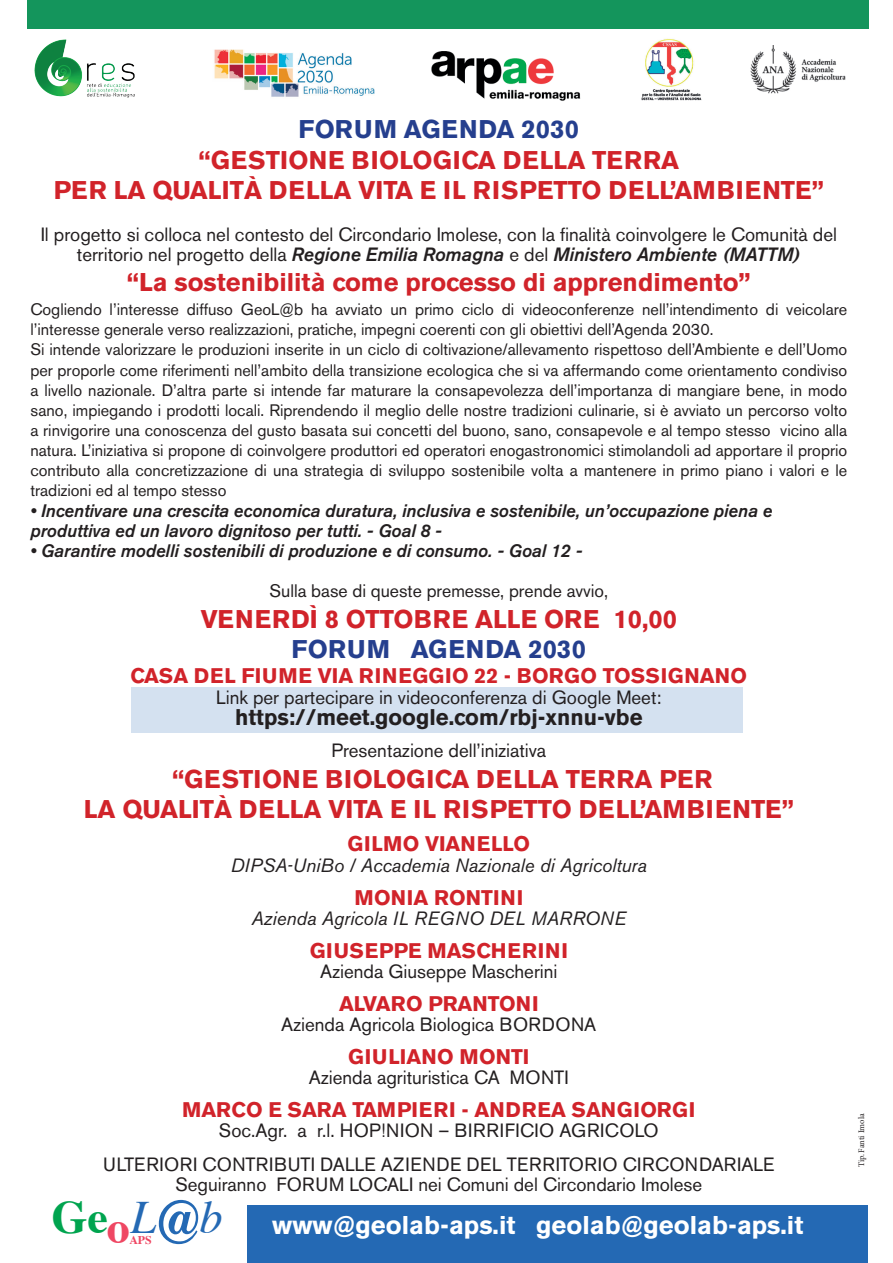
<style>
.page{position:relative;width:893px;height:1263px;background:#fff}
.page>*{position:absolute;margin:0;border:0;box-sizing:border-box;transform-origin:0 0}
.t1{font:700 46.35px "Times";color:#00a44f}
.t2{font:700 25.5px/30.5px "Akzidenz Grotesk BE";color:#d1232a;text-align:center}
.t3{font:700 25.5px "Akzidenz Grotesk BE";color:#fff}
.t4{font:700 25.5px "Akzidenz Grotesk BE";letter-spacing:.02em;color:#253f8e}
.t5{font:700 22.5px "Akzidenz Grotesk BE";color:#231f20}
.t6{font:700 21px "Akzidenz Grotesk BE";color:#d1232a}
.t7{font:700 21px "Akzidenz Grotesk BE";letter-spacing:.02em;color:#d1232a}
.t8{font:700 21px "Akzidenz Grotesk BE";letter-spacing:.04em;color:#d1232a}
.t9{font:19.05px/20.1px "Akzidenz Grotesk BE";color:#231f20;text-align:center}
.t10{font:19.05px/33.6px "Akzidenz Grotesk BE";letter-spacing:.02em;color:#231f20;text-align:center}
.t11{font:italic 19.05px "Akzidenz Grotesk BE";color:#231f20}
.t12{font:italic 500 18px/20.1px "Akzidenz Grotesk BE";color:#231f20}
.t13{font:18px "Akzidenz Grotesk BE";color:#231f20}
.t14{font:16.5px/20.1px "Akzidenz Grotesk BE";color:#231f20}
.t15{font:700 11.85px "Times";color:#ef4763}
.t16{font:8.55px "Minion Pro";letter-spacing:-.01em;color:#231f20}
.s1{font-weight:500;font-style:italic}
.s2{color:#ef4763}
.s3{font-weight:400;font-style:italic;color:#2469b4}
</style>
<div class="page">
<svg style="left:159px;top:1200px;width:39px;height:44px"></svg>
<div style="left:26px;top:31px;width:117px;height:75px;background:#fff;opacity:.75"></div>
<img style="left:34px;top:39px;width:31px;height:36px">
<div style="left:27px;top:0;width:841px;height:28px;background:#14955c"></div>
<div style="left:247px;top:1205px;width:620px;height:58px;background:#2469b4"></div>
<img style="left:641px;top:38px;width:61px;height:63px">
<img style="left:750px;top:46px;width:96px;height:48px">
<img style="left:214px;top:49px;width:161px;height:48px">
<img style="left:431px;top:51px;width:150px;height:50px">
<div style="left:132px;top:687px;width:611px;height:45px;background:#d4e1f0"></div>
<h2 class="t4" style="left:298px;top:115px;width:282px">FORUM AGENDA 2030</h2>
<h2 class="t2" style="left:54px;top:145px;width:771px">“GESTIONE BIOLOGICA DELLA TERRA<br>PER LA QUALITÀ DELLA VITA E IL RISPETTO DELL’AMBIENTE”</h2>
<p class="t9" style="left:41px;top:224px;width:798px">Il progetto si colloca nel contesto del Circondario Imolese, con la finalità coinvolgere le Comunità del territorio nel progetto della <span class="s1">Regione Emilia Romagna</span> e del <span class="s1">Ministero Ambiente (MATTM)</span></p>
<h2 class="t2" style="left:127px;top:267px;width:625px">“La sostenibilità come processo di apprendimento”</h2>
<p class="t14" style="left:30px;top:299px;width:818px">Cogliendo l’interesse diffuso GeoL@b ha avviato un primo ciclo di videoconferenze nell’intendimento di veicolare l’interesse generale verso realizzazioni, pratiche, impegni coerenti con gli obiettivi dell’Agenda 2030.<br>Si intende valorizzare le produzioni inserite in un ciclo di coltivazione/allevamento rispettoso dell’Ambiente e dell’Uomo per proporle come riferimenti nell’ambito della transizione ecologica che si va affermando come orientamento condiviso a livello nazionale. D’altra parte si intende far maturare la consapevolezza dell’importanza di mangiare bene, in modo sano, impiegando i prodotti locali. Riprendendo il meglio delle nostre tradizioni culinarie, si è avviato un percorso volto a rinvigorire una conoscenza del gusto basata sui concetti del buono, sano, consapevole e al tempo stesso vicino alla natura. L’iniziativa si propone di coinvolgere produttori ed operatori enogastronomici stimolandoli ad apportare il proprio contributo alla concretizzazione di una strategia di sviluppo sostenibile volta a mantenere in primo piano i valori e le tradizioni ed al tempo stesso</p>
<p class="t12" style="left:30px;top:500px;width:743px">• Incentivare una crescita economica duratura, inclusiva e sostenibile, un’occupazione piena e produttiva ed un lavoro dignitoso per tutti. - Goal 8 -</p>
<p class="t12" style="left:30px;top:541px;width:553px">• Garantire modelli sostenibili di produzione e di consumo. - Goal 12 -</p>
<p class="t13" style="left:269px;top:580px;width:340px">Sulla base di queste premesse, prende avvio,</p>
<h2 class="t2" style="left:201px;top:604px;width:478px">VENERDÌ 8 OTTOBRE ALLE ORE 10,00</h2>
<h2 class="t4" style="left:291px;top:634px;width:296px">FORUM AGENDA 2030</h2>
<p class="t7" style="left:130px;top:664px;width:618px">CASA DEL FIUME VIA RINEGGIO 22 - BORGO TOSSIGNANO</p>
<p class="t9" style="left:216px;top:688px;width:447px">Link per partecipare in videoconferenza di Google Meet:</p>
<h3 class="t5" style="left:235px;top:704px;width:409px">https://meet.google.com/rbj-xnnu-vbe</h3>
<p class="t9" style="left:331px;top:741px;width:216px">Presentazione dell’iniziativa</p>
<h2 class="t2" style="left:84px;top:764px;width:712px">“GESTIONE BIOLOGICA DELLA TERRA PER<br>LA QUALITÀ DELLA VITA E IL RISPETTO DELL’AMBIENTE”</h2>
<p class="t6" style="left:348px;top:832px;width:184px">GILMO VIANELLO</p>
<p class="t11" style="left:231px;top:853px;width:417px">DIPSA-UniBo / Accademia Nazionale di Agricoltura</p>
<p class="t7" style="left:354px;top:885px;width:170px">MONIA RONTINI</p>
<p class="t11" style="left:251px;top:906px;width:376px">Azienda Agricola IL REGNO DEL MARRONE</p>
<p class="t8" style="left:310px;top:938px;width:260px">GIUSEPPE MASCHERINI</p>
<p class="t9" style="left:320px;top:961px;width:239px">Azienda Giuseppe Mascherini</p>
<p class="t6" style="left:339px;top:991px;width:201px">ALVARO PRANTONI</p>
<p class="t9" style="left:281px;top:1014px;width:316px">Azienda Agricola Biologica BORDONA</p>
<p class="t6" style="left:348px;top:1044px;width:183px">GIULIANO MONTI</p>
<p class="t9" style="left:309px;top:1067px;width:261px">Azienda agrituristica CA MONTI</p>
<p class="t6" style="left:182px;top:1098px;width:515px">MARCO E SARA TAMPIERI - ANDREA SANGIORGI</p>
<p class="t10" style="left:103px;top:1114px;width:673px">Soc.Agr. a r.l. HOP!NION – BIRRIFICIO AGRICOLO<br>ULTERIORI CONTRIBUTI DALLE AZIENDE DEL TERRITORIO CIRCONDARIALE</p>
<p class="t9" style="left:175px;top:1174px;width:528px">Seguiranno FORUM LOCALI nei Comuni del Circondario Imolese</p>
<h1 class="t1" style="left:51px;top:1173px;width:173px">Ge<span class="s2">o</span><span class="s3">L b</span></h1>
<p class="t15" style="left:129px;top:1229px;width:24px">APS</p>
<h2 class="t3" style="left:272px;top:1210px;width:533px">www@geolab-aps.it geolab@geolab-aps.it</h2>
<p class="t16" style="left:856px;top:1167px;width:55px;rotate:-90deg">Tip. Fanti Imola</p>
</div>
